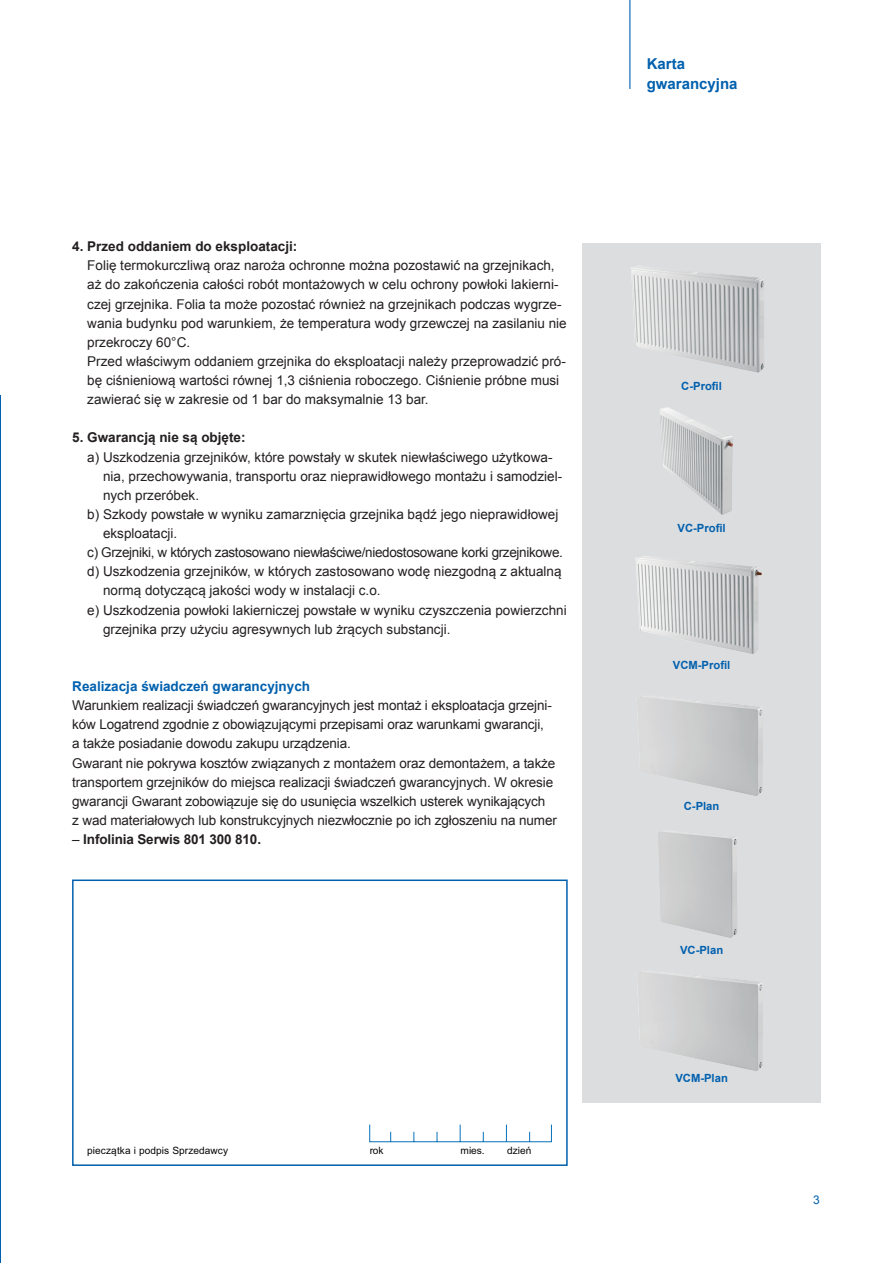
<style>
.page{position:relative;width:893px;height:1263px;background:#fff}
.page>*{position:absolute;margin:0;border:0;box-sizing:border-box;transform-origin:0 0}
.Nawigacja{font:700 15px "Arial";color:#0160ae}
.Tekst{font:13.5px/19.2px "Arial";color:#231f20}
.Tekst-2{font:700 13.5px "Arial";color:#231f20}
.Tekst-3{font:13.5px "Arial";letter-spacing:-.025em;color:#231f20}
.Tekst-4{font:700 13.5px "Arial";color:#0160ae}
.t1{font:12px "Arial";color:#0160ae}
.Podpis_bold{font:700 11.25px "Arial";color:#0160ae}
.t2{font:10.05px "Arial";letter-spacing:.01em;color:#050504}
.s1{font-weight:400}
</style>
<div class="page">
<hr style="left:629px;top:0;width:1px;height:89px;background:#0160ae">
<hr style="left:0;top:395px;width:1px;height:868px;background:#0160ae">
<div style="left:583px;top:244px;width:238px;height:859px;background:#dcdddf"></div>
<img style="left:658px;top:832px;width:79px;height:106px">
<img style="left:640px;top:696px;width:123px;height:100px">
<img style="left:656px;top:975px;width:107px;height:96px">
<img style="left:635px;top:556px;width:127px;height:98px">
<img style="left:660px;top:407px;width:73px;height:108px">
<img style="left:631px;top:265px;width:134px;height:108px">
<div style="left:72px;top:879px;width:496px;height:287px;border:2px solid #0160ae"></div>
<svg style="left:369px;top:1124px;width:183px;height:18px"></svg>
<p class="Tekst-2" style="left:72px;top:237px;width:227px">4. Przed oddaniem do eksploatacji:</p>
<p class="Tekst" style="left:87px;top:256px;width:481px">Folię termokurczliwą oraz naroża ochronne można pozostawić na grzejnikach, aż do zakończenia całości robót montażowych w celu ochrony powłoki lakierni&shy;czej grzejnika. Folia ta może pozostać również na grzejnikach podczas wygrze&shy;wania budynku pod warunkiem, że temperatura wody grzewczej na zasilaniu nie przekroczy 60°C.</p>
<p class="Tekst" style="left:87px;top:352px;width:480px">Przed właściwym oddaniem grzejnika do eksploatacji należy przeprowadzić pró&shy;bę ciśnieniową wartości równej 1,3 ciśnienia roboczego. Ciśnienie próbne musi zawierać się w zakresie od 1 bar do maksymalnie 13 bar.</p>
<p class="Tekst-2" style="left:72px;top:429px;width:175px">5. Gwarancją nie są objęte:</p>
<p class="Tekst" style="left:103px;top:447px;width:461px;text-indent:-16px">a) Uszkodzenia grzejników, które powstały w skutek niewłaściwego użytkowa&shy;nia, przechowywania, transportu oraz nieprawidłowego montażu i samodziel&shy;nych przeróbek.</p>
<p class="Tekst" style="left:103px;top:505px;width:457px;text-indent:-16px">b) Szkody powstałe w wyniku zamarznięcia grzejnika bądź jego nieprawidłowej eksploatacji.</p>
<p class="Tekst-3" style="left:87px;top:544px;width:477px">c) Grzejniki, w których zastosowano niewłaściwe/niedostosowane korki grzejnikowe.</p>
<p class="Tekst" style="left:103px;top:562px;width:460px;text-indent:-16px">d) Uszkodzenia grzejników, w których zastosowano wodę niezgodną z aktualną normą dotyczącą jakości wody w instalacji c.o.</p>
<p class="Tekst" style="left:103px;top:600px;width:465px;text-indent:-16px">e) Uszkodzenia powłoki lakierniczej powstałe w wyniku czyszczenia powierzchni grzejnika przy użyciu agresywnych lub żrących substancji.</p>
<p class="Tekst-4" style="left:72px;top:677px;width:239px">Realizacja świadczeń gwarancyjnych</p>
<p class="Tekst" style="left:72px;top:696px;width:481px">Warunkiem realizacji świadczeń gwarancyjnych jest montaż i eksploatacja grzejni&shy;ków Logatrend zgodnie z obowiązującymi przepisami oraz warunkami gwarancji, a także posiadanie dowodu zakupu urządzenia.</p>
<p class="Tekst" style="left:72px;top:753px;width:486px">Gwarant nie pokrywa kosztów związanych z montażem oraz demontażem, a także transportem grzejników do miejsca realizacji świadczeń gwarancyjnych. W okresie gwarancji Gwarant zobowiązuje się do usunięcia wszelkich usterek wynikających<br>z wad materiałowych lub konstrukcyjnych niezwłocznie po ich zgłoszeniu na numer</p>
<p class="Tekst-2" style="left:72px;top:830px;width:190px"><span class="s1">–</span> Infolinia Serwis 801 300 810.</p>
<p class="t2" style="left:87px;top:1144px;width:142px">pieczątka i podpis Sprzedawcy</p>
<p class="t2" style="left:370px;top:1144px;width:15px">rok</p>
<p class="t2" style="left:461px;top:1144px;width:26px">mies.</p>
<p class="t2" style="left:507px;top:1144px;width:26px">dzień</p>
<p class="Nawigacja" style="left:647px;top:54px;width:40px">Karta</p>
<p class="Nawigacja" style="left:647px;top:74px;width:92px">gwarancyjna</p>
<p class="Podpis_bold" style="left:681px;top:379px;width:42px">C-Profil</p>
<p class="Podpis_bold" style="left:678px;top:521px;width:50px">VC-Profil</p>
<p class="Podpis_bold" style="left:673px;top:658px;width:59px">VCM-Profil</p>
<p class="Podpis_bold" style="left:684px;top:799px;width:37px">C-Plan</p>
<p class="Podpis_bold" style="left:680px;top:943px;width:45px">VC-Plan</p>
<p class="Podpis_bold" style="left:675px;top:1071px;width:54px">VCM-Plan</p>
<p class="t1" style="left:813px;top:1191px;width:8px">3</p>
</div>
